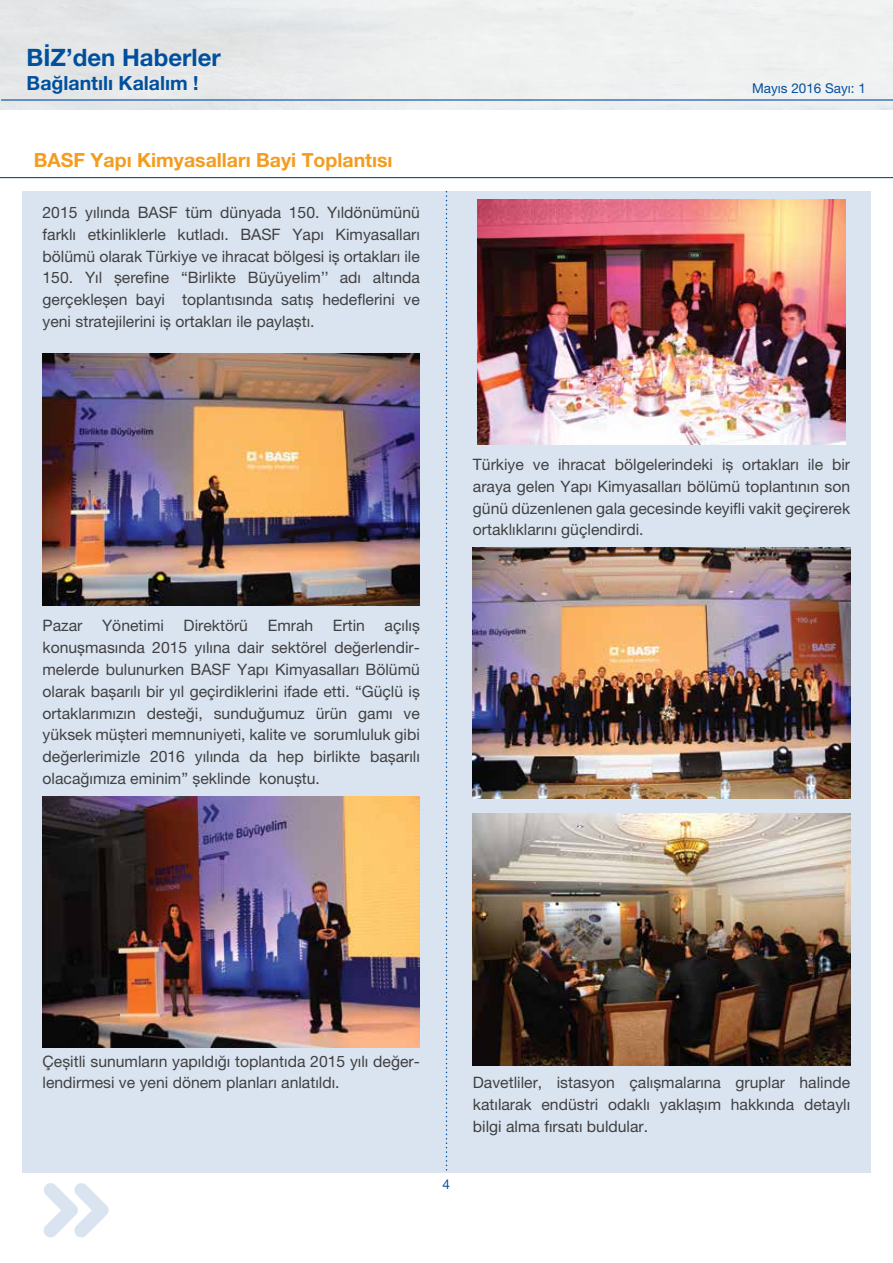
<style>
.page{position:relative;width:893px;height:1263px;background:#fff}
.page>*{position:absolute;margin:0;border:0;box-sizing:border-box;transform-origin:0 0}
.t1{font:700 24px "Helvetica Neue LT Pro";color:#00509e}
.t2{font:700 19.5px "Helvetica Neue LT Pro";color:#f39c1f}
.t3{font:700 19.5px "Helvetica Neue LT Pro";color:#00509e}
.t4{font:15.75px/21.8px "Helvetica Neue LT Pro";color:#414042;text-align:justify}
.t5{font:13.5px "Helvetica Neue LT Pro";color:#00509e}
</style>
<div class="page">
<div style="left:22px;top:192px;width:848px;height:981px;background:#d9e4f0"></div>
<hr style="left:1px;top:99px;width:892px;height:2px;background:#00509e">
<hr style="left:0;top:177px;width:893px;height:1px;background:#00509e">
<svg style="left:44px;top:1183px;width:65px;height:54px"></svg>
<svg style="left:446px;top:192px;width:1px;height:979px"></svg>
<img style="left:43px;top:354px;width:377px;height:251px">
<img style="left:43px;top:796px;width:377px;height:251px">
<img style="left:478px;top:199px;width:367px;height:245px">
<img style="left:473px;top:547px;width:377px;height:252px">
<img style="left:473px;top:813px;width:377px;height:252px">
<h1 class="t1" style="left:27px;top:43px;width:196px">BİZ’den Haberler</h1>
<p class="t3" style="left:27px;top:71px;width:174px">Bağlantılı Kalalım !</p>
<p class="t2" style="left:34px;top:148px;width:360px">BASF Yapı Kimyasalları Bayi Toplantısı</p>
<p class="t4" style="left:43px;top:201px;width:379px">2015 yılında BASF tüm dünyada 150. Yıldönümünü farklı etkinliklerle kutladı. BASF Yapı Kimyasalları bölümü olarak Türkiye ve ihracat bölgesi iș ortakları ile 150. Yıl șerefine “Birlikte Büyüyelim’’ adı altında gerçekleșen bayi toplantısında satıș hedeflerini ve yeni stratejilerini iș ortakları ile paylaștı.</p>
<p class="t4" style="left:43px;top:615px;width:379px">Pazar Yönetimi Direktörü Emrah Ertin açılıș konușmasında 2015 yılına dair sektörel değerlendir&shy;melerde bulunurken BASF Yapı Kimyasalları Bölümü olarak bașarılı bir yıl geçirdiklerini ifade etti. “Güçlü iș ortaklarımızın desteği, sunduğumuz ürün gamı ve yüksek müșteri memnuniyeti, kalite ve sorumluluk gibi değerlerimizle 2016 yılında da hep birlikte bașarılı olacağımıza eminim” șeklinde konuștu.</p>
<p class="t5" style="left:752px;top:80px;width:115px">Mayıs 2016 Sayı: 1</p>
<p class="t4" style="left:473px;top:453px;width:379px">Türkiye ve ihracat bölgelerindeki iș ortakları ile bir araya gelen Yapı Kimyasalları bölümü toplantının son günü düzenlenen gala gecesinde keyifli vakit geçirerek ortaklıklarını güçlendirdi.</p>
<p class="t4" style="left:43px;top:1050px;width:379px">Çeșitli sunumların yapıldığı toplantıda 2015 yılı değer&shy;lendirmesi ve yeni dönem planları anlatıldı.</p>
<p class="t5" style="left:443px;top:1176px;width:9px">4</p>
<p class="t4" style="left:473px;top:1071px;width:379px">Davetliler, istasyon çalıșmalarına gruplar halinde katılarak endüstri odaklı yaklașım hakkında detaylı bilgi alma fırsatı buldular.</p>
</div>
